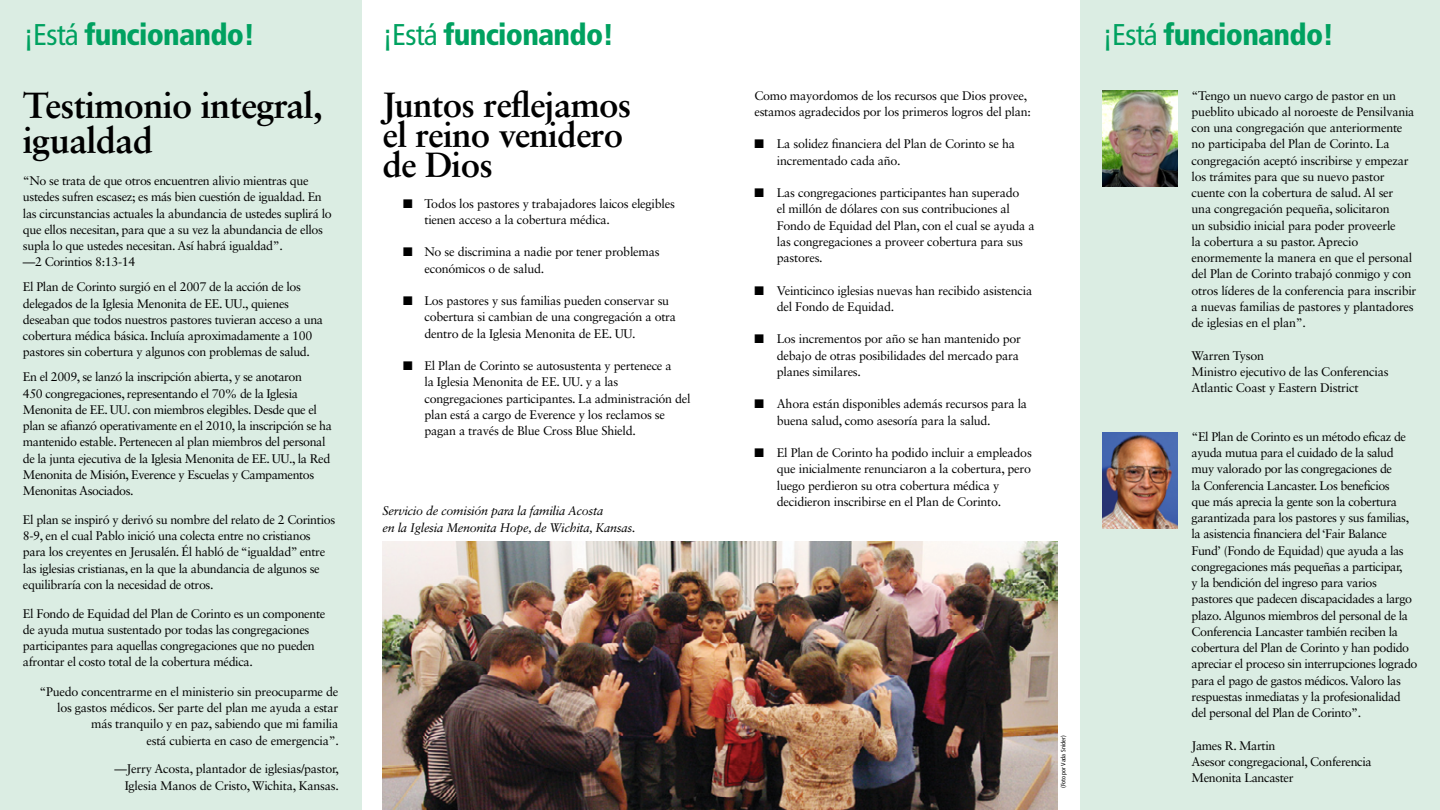
<style>
.page{position:relative;width:1440px;height:810px;background:#fff}
.page>*{position:absolute;margin:0;border:0;box-sizing:border-box;transform-origin:0 0}
.t1{font:700 36.25px/35px "Sabon LT Std";letter-spacing:-.02em;color:#000}
.t2{font:700 35px/30px "Sabon LT Std";letter-spacing:-.02em;color:#000}
.t3{font:900 condensed 30px "Frutiger";letter-spacing:-.025em;color:#00a160}
.t4{font:12.5px/16.2px "Sabon LT Std";letter-spacing:-.03em;color:#000}
.t5{font:italic 12.5px/16.2px "Sabon LT Std";letter-spacing:-.02em;color:#000}
.t6{font:condensed 6.25px "Frutiger";color:#000}
.s1{font-weight:400}
</style>
<div class="page">
<div style="left:1080px;top:0;width:360px;height:810px;background:#dbede3"></div>
<div style="left:0;top:0;width:362px;height:810px;background:#dbede3"></div>
<img style="left:1102px;top:90px;width:76px;height:96px">
<img style="left:1102px;top:433px;width:76px;height:96px">
<img style="left:382px;top:542px;width:676px;height:268px">
<h3 class="t3" style="left:23px;top:17px;width:233px"><span class="s1">¡Está</span> funcionando!</h3>
<h1 class="t1" style="left:23px;top:87px;width:302px">Testimonio integral, igualdad</h1>
<p class="t4" style="left:23px;top:173px;width:310px">“No se trata de que otros encuentren alivio mientras que ustedes sufren escasez; es más bien cuestión de igualdad. En las circunstancias actuales la abundancia de ustedes suplirá lo que ellos necesitan, para que a su vez la abundancia de ellos supla lo que ustedes necesitan. Así habrá igualdad”.<br>—2 Corintios 8:13-14</p>
<p class="t4" style="left:23px;top:279px;width:302px">El Plan de Corinto surgió en el 2007 de la acción de los delegados de la Iglesia Menonita de EE. UU., quienes deseaban que todos nuestros pastores tuvieran acceso a una cobertura médica básica. Incluía aproximadamente a 100 pastores sin cobertura y algunos con problemas de salud.</p>
<p class="t4" style="left:23px;top:369px;width:311px">En el 2009, se lanzó la inscripción abierta, y se anotaron<br>450 congregaciones, representando el 70% de la Iglesia Menonita de EE. UU. con miembros elegibles. Desde que el plan se afianzó operativamente en el 2010, la inscripción se ha mantenido estable. Pertenecen al plan miembros del personal de la junta ejecutiva de la Iglesia Menonita de EE. UU., la Red Menonita de Misión, Everence y Escuelas y Campamentos Menonitas Asociados.</p>
<p class="t4" style="left:23px;top:511px;width:314px">El plan se inspiró y derivó su nombre del relato de 2 Corintios 8-9, en el cual Pablo inició una colecta entre no cristianos para los creyentes en Jerusalén. Él habló de “igualdad” entre las iglesias cristianas, en la que la abundancia de algunos se equilibraría con la necesidad de otros.</p>
<p class="t4" style="left:23px;top:605px;width:304px">El Fondo de Equidad del Plan de Corinto es un componente de ayuda mutua sustentado por todas las congregaciones participantes para aquellas congregaciones que no pueden afrontar el costo total de la cobertura médica.</p>
<p class="t4" style="left:39px;top:683px;width:301px;text-align:right">“Puedo concentrarme en el ministerio sin preocuparme de los gastos médicos. Ser parte del plan me ayuda a estar más tranquilo y en paz, sabiendo que mi familia<br>está cubierta en caso de emergencia”.</p>
<p class="t4" style="left:114px;top:761px;width:226px;text-align:right">—Jerry Acosta, plantador de iglesias/pastor,<br>Iglesia Manos de Cristo, Wichita, Kansas.</p>
<h3 class="t3" style="left:382px;top:17px;width:233px"><span class="s1">¡Está</span> funcionando!</h3>
<h2 class="t2" style="left:382px;top:89px;width:251px">Juntos reflejamos el reino venidero de Dios</h2>
<p class="t4" style="left:424px;top:195px;width:252px;text-indent:-21px">■ Todos los pastores y trabajadores laicos elegibles tienen acceso a la cobertura médica.</p>
<p class="t4" style="left:424px;top:244px;width:237px;text-indent:-21px">■ No se discrimina a nadie por tener problemas económicos o de salud.</p>
<p class="t4" style="left:424px;top:292px;width:253px;text-indent:-21px">■ Los pastores y sus familias pueden conservar su cobertura si cambian de una congregación a otra dentro de la Iglesia Menonita de EE. UU.</p>
<p class="t4" style="left:424px;top:357px;width:268px;text-indent:-21px">■ El Plan de Corinto se autosustenta y pertenece a<br>la Iglesia Menonita de EE. UU. y a las congregaciones participantes. La administración del plan está a cargo de Everence y los reclamos se pagan a través de Blue Cross Blue Shield.</p>
<p class="t5" style="left:382px;top:503px;width:255px">Servicio de comisión para la familia Acosta<br>en la Iglesia Menonita Hope, de Wichita, Kansas.</p>
<p class="t4" style="left:754px;top:87px;width:278px">Como mayordomos de los recursos que Dios provee, estamos agradecidos por los primeros logros del plan:</p>
<p class="t4" style="left:777px;top:136px;width:240px;text-indent:-22px">■ La solidez financiera del Plan de Corinto se ha incrementado cada año.</p>
<p class="t4" style="left:777px;top:184px;width:259px;text-indent:-22px">■ Las congregaciones participantes han superado<br>el millón de dólares con sus contribuciones al Fondo de Equidad del Plan, con el cual se ayuda a las congregaciones a proveer cobertura para sus pastores.</p>
<p class="t4" style="left:777px;top:282px;width:257px;text-indent:-22px">■ Veinticinco iglesias nuevas han recibido asistencia del Fondo de Equidad.</p>
<p class="t4" style="left:777px;top:331px;width:246px;text-indent:-22px">■ Los incrementos por año se han mantenido por debajo de otras posibilidades del mercado para planes similares.</p>
<p class="t4" style="left:777px;top:396px;width:252px;text-indent:-22px">■ Ahora están disponibles además recursos para la buena salud, como asesoría para la salud.</p>
<p class="t4" style="left:777px;top:444px;width:257px;text-indent:-22px">■ El Plan de Corinto ha podido incluir a empleados que inicialmente renunciaron a la cobertura, pero luego perdieron su otra cobertura médica y decidieron inscribirse en el Plan de Corinto.</p>
<p class="t6" style="left:1060px;top:788px;width:54px;rotate:-90deg">(Foto por Vada Snider)</p>
<h3 class="t3" style="left:1102px;top:17px;width:233px"><span class="s1">¡Está</span> funcionando!</h3>
<p class="t4" style="left:1192px;top:87px;width:226px">“Tengo un nuevo cargo de pastor en un pueblito ubicado al noroeste de Pensilvania con una congregación que anteriormente no participaba del Plan de Corinto. La congregación aceptó inscribirse y empezar los trámites para que su nuevo pastor cuente con la cobertura de salud. Al ser<br>una congregación pequeña, solicitaron<br>un subsidio inicial para poder proveerle<br>la cobertura a su pastor. Aprecio enormemente la manera en que el personal del Plan de Corinto trabajó conmigo y con otros líderes de la conferencia para inscribir a nuevas familias de pastores y plantadores de iglesias en el plan”.</p>
<p class="t4" style="left:1192px;top:347px;width:199px">Warren Tyson<br>Ministro ejecutivo de las Conferencias<br>Atlantic Coast y Eastern District</p>
<p class="t4" style="left:1192px;top:428px;width:227px">“El Plan de Corinto es un método eficaz de ayuda mutua para el cuidado de la salud muy valorado por las congregaciones de<br>la Conferencia Lancaster. Los beneficios<br>que más aprecia la gente son la cobertura garantizada para los pastores y sus familias, la asistencia financiera del ‘Fair Balance Fund’ (Fondo de Equidad) que ayuda a las congregaciones más pequeñas a participar,<br>y la bendición del ingreso para varios pastores que padecen discapacidades a largo plazo. Algunos miembros del personal de la Conferencia Lancaster también reciben la cobertura del Plan de Corinto y han podido apreciar el proceso sin interrupciones logrado para el pago de gastos médicos. Valoro las respuestas inmediatas y la profesionalidad del personal del Plan de Corinto”.</p>
<p class="t4" style="left:1192px;top:737px;width:182px">James R. Martin<br>Asesor congregacional, Conferencia<br>Menonita Lancaster</p>
</div>
